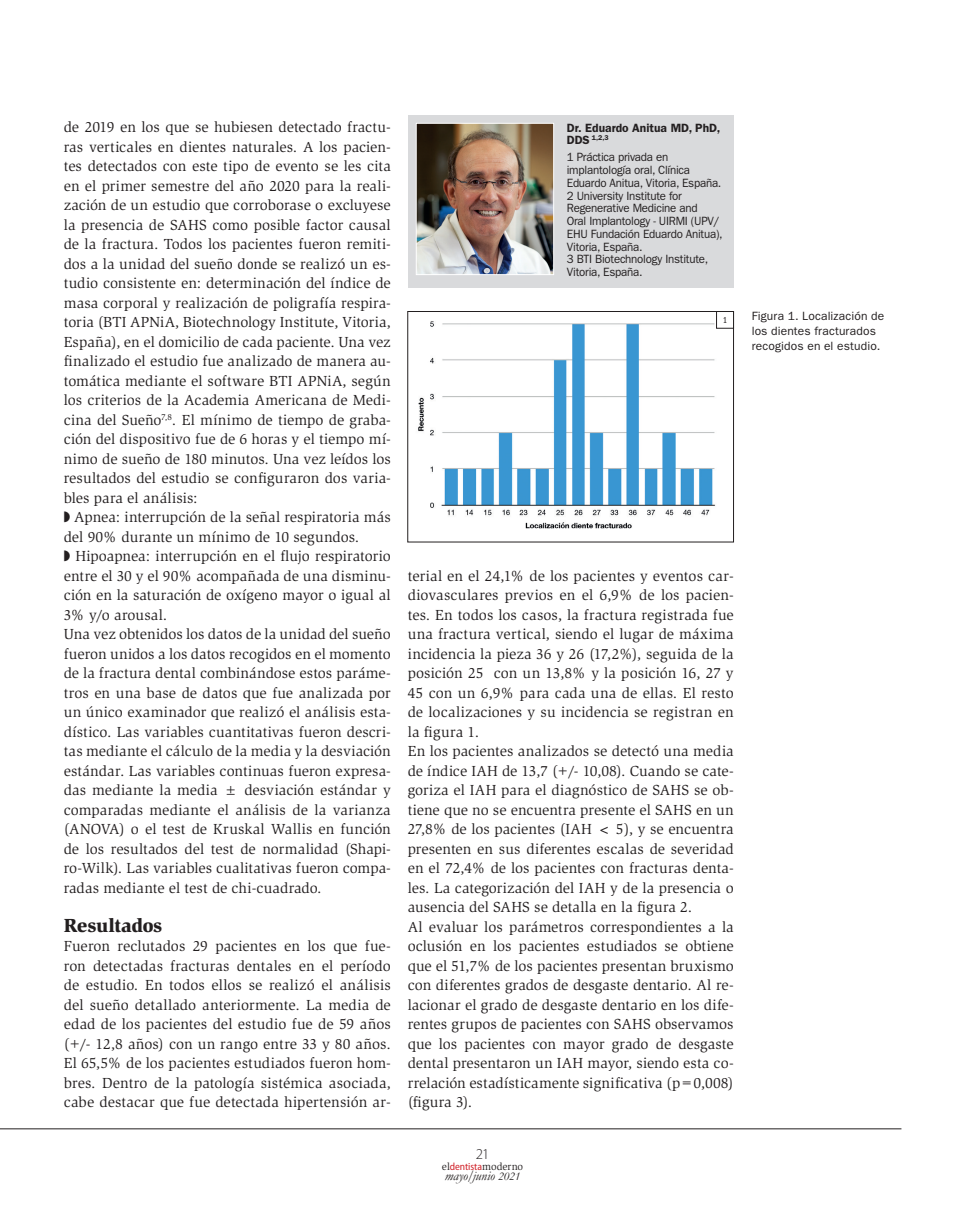
<style>
.page{position:relative;width:978px;height:1212px;background:#fff}
.page>*{position:absolute;margin:0;border:0;box-sizing:border-box;transform-origin:0 0}
.LADILLO{font:900 19.5px "Slimbach Std";letter-spacing:-.015em;color:#231f20}
.TEXTO{font:15px/19.5px "Slimbach Std";letter-spacing:.005em;color:#231f20;text-align:justify}
.t1{font:300 15px "Myriad Pro";color:#231f20}
.t2{font:italic 13.5px "Garamond";color:#231f20}
.CURRICULUM_TEXTO{font:12px/12.8px "ITC Franklin Gothic Std";letter-spacing:-.02em;color:#231f20;scale:.96 1}
.PIE_DE_FOTO{font:12px/15px "ITC Franklin Gothic Std";letter-spacing:.015em;color:#231f20}
.NOMBRE_CURRICULUM{font:600 12px "ITC Franklin Gothic Std";color:#231f20}
.t3{font:10.5px "Slimbach Std";color:#231f20}
.DM_Didascalia_Italia{font:condensed 8.85px "ITC Franklin Gothic Std";color:#231f20}
.NOMBRE_CURRICULUM-2{font:600 7.05px "ITC Franklin Gothic Std";color:#231f20}
.s1{font-size:12px}
.s2{font-family:"Myriad Pro";font-stretch:semi-condensed;color:#d1232a}
</style>
<div class="page">
<hr style="left:0;top:1128px;width:901px;height:1px;background:#231f20">
<div style="left:408px;top:115px;width:326px;height:173px;background:#d9dadc"></div>
<img style="left:418px;top:125px;width:134px;height:148px">
<div style="left:416px;top:123px;width:138px;height:152px;border:1px solid #fff"></div>
<img style="left:418px;top:321px;width:314px;height:208px">
<div style="left:408px;top:311px;width:326px;height:231px;border:1px solid #231f20"></div>
<div style="left:717px;top:311px;width:17px;height:17px;background:#fff"></div>
<div style="left:716px;top:311px;width:18px;height:17px;border:1px solid #231f20"></div>
<p class="TEXTO" style="left:64px;top:117px;width:329px">de 2019 en los que se hubiesen detectado fractu&shy;ras verticales en dientes naturales. A los pacien&shy;tes detectados con este tipo de evento se les cita en el primer semestre del año 2020 para la reali&shy;zación de un estudio que corroborase o excluyese la presencia de SAHS como posible factor causal de la fractura. Todos los pacientes fueron remiti&shy;dos a la unidad del sueño donde se realizó un es&shy;tudio consistente en: determinación del índice de masa corporal y realización de poligrafía respira&shy;toria (BTI APNiA, Biotechnology Institute, Vitoria, España), en el domicilio de cada paciente. Una vez finalizado el estudio fue analizado de manera au&shy;tomática mediante el software BTI APNiA, según los criterios de la Academia Americana de Medi&shy;cina del Sueño<sup>7,8</sup>. El mínimo de tiempo de graba&shy;ción del dispositivo fue de 6 horas y el tiempo mí&shy;nimo de sueño de 180 minutos. Una vez leídos los resultados del estudio se configuraron dos varia&shy;bles para el análisis:</p>
<p class="TEXTO" style="left:64px;top:507px;width:329px;text-indent:10px">Apnea: interrupción de la señal respiratoria más del 90% durante un mínimo de 10 segundos.</p>
<p class="TEXTO" style="left:64px;top:546px;width:329px;text-indent:12px">Hipoapnea: interrupción en el flujo respiratorio entre el 30 y el 90% acompañada de una disminu&shy;ción en la saturación de oxígeno mayor o igual al 3% y/o arousal.</p>
<p class="TEXTO" style="left:64px;top:624px;width:329px">Una vez obtenidos los datos de la unidad del sueño fueron unidos a los datos recogidos en el momento de la fractura dental combinándose estos paráme&shy;tros en una base de datos que fue analizada por un único examinador que realizó el análisis esta&shy;dístico. Las variables cuantitativas fueron descri&shy;tas mediante el cálculo de la media y la desviación estándar. Las variables continuas fueron expresa&shy;das mediante la media ± desviación estándar y comparadas mediante el análisis de la varianza (ANOVA) o el test de Kruskal Wallis en función de los resultados del test de normalidad (Shapi&shy;ro-Wilk). Las variables cualitativas fueron compa&shy;radas mediante el test de chi-cuadrado.</p>
<p class="LADILLO" style="left:64px;top:913px;width:100px">Resultados</p>
<p class="TEXTO" style="left:64px;top:936px;width:329px">Fueron reclutados 29 pacientes en los que fue&shy;ron detectadas fracturas dentales en el período de estudio. En todos ellos se realizó el análisis del sueño detallado anteriormente. La media de edad de los pacientes del estudio fue de 59 años (+/- 12,8 años) con un rango entre 33 y 80 años.<br>El 65,5% de los pacientes estudiados fueron hom&shy;bres. Dentro de la patología sistémica asociada, cabe destacar que fue detectada hipertensión ar-</p>
<p class="NOMBRE_CURRICULUM" style="left:567px;top:120px;width:155px">Dr. Eduardo Anitua MD, PhD,</p>
<p class="NOMBRE_CURRICULUM-2" style="left:567px;top:134px;width:43px"><span class="s1">DDS</span> 1,2,3</p>
<p class="CURRICULUM_TEXTO" style="left:567px;top:151px;width:163px">1 Práctica privada en implantología oral, Clínica<br>Eduardo Anitua, Vitoria, España.</p>
<p class="CURRICULUM_TEXTO" style="left:567px;top:189px;width:164px">2 University Institute for<br>Regenerative Medicine and<br>Oral Implantology - UIRMI (UPV/<br>EHU Fundación Eduardo Anitua),<br>Vitoria, España.</p>
<p class="CURRICULUM_TEXTO" style="left:567px;top:253px;width:149px">3 BTI Biotechnology Institute,<br>Vitoria, España.</p>
<p class="DM_Didascalia_Italia" style="left:723px;top:315px;width:6px">1</p>
<p class="TEXTO" style="left:408px;top:566px;width:327px">terial en el 24,1% de los pacientes y eventos car&shy;diovasculares previos en el 6,9% de los pacien&shy;tes. En todos los casos, la fractura registrada fue una fractura vertical, siendo el lugar de máxima incidencia la pieza 36 y 26 (17,2%), seguida de la posición 25 con un 13,8% y la posición 16, 27 y 45 con un 6,9% para cada una de ellas. El resto de localizaciones y su incidencia se registran en la figura 1.</p>
<p class="TEXTO" style="left:408px;top:741px;width:328px">En los pacientes analizados se detectó una media de índice IAH de 13,7 (+/- 10,08). Cuando se cate&shy;goriza el IAH para el diagnóstico de SAHS se ob&shy;tiene que no se encuentra presente el SAHS en un 27,8% de los pacientes (IAH &lt; 5), y se encuentra presenten en sus diferentes escalas de severidad en el 72,4% de los pacientes con fracturas denta&shy;les. La categorización del IAH y de la presencia o ausencia del SAHS se detalla en la figura 2.</p>
<p class="TEXTO" style="left:408px;top:917px;width:327px">Al evaluar los parámetros correspondientes a la oclusión en los pacientes estudiados se obtiene que el 51,7% de los pacientes presentan bruxismo con diferentes grados de desgaste dentario. Al re&shy;lacionar el grado de desgaste dentario en los dife&shy;rentes grupos de pacientes con SAHS observamos que los pacientes con mayor grado de desgaste dental presentaron un IAH mayor, siendo esta co&shy;rrelación estadísticamente significativa (p=0,008) (figura 3).</p>
<p class="t1" style="left:476px;top:1146px;width:15px">21</p>
<p class="t3" style="left:442px;top:1160px;width:83px">el<span class="s2">dentista</span>moderno</p>
<p class="t2" style="left:445px;top:1167px;width:77px">mayo/junio <span class="s1">2021</span></p>
<p class="PIE_DE_FOTO" style="left:752px;top:308px;width:134px">Figura 1. Localización de los dientes fracturados recogidos en el estudio.</p>
</div>
